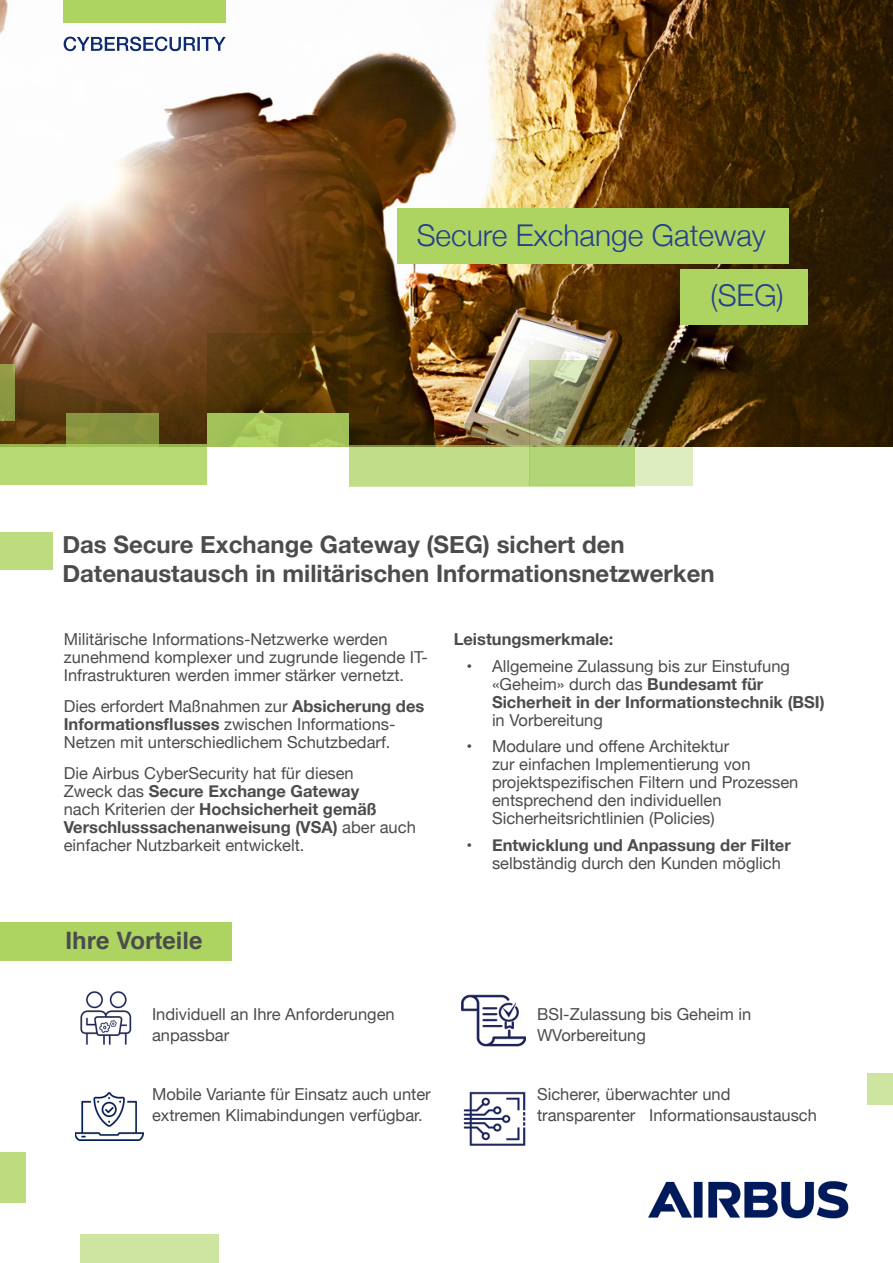
<style>
.page{position:relative;width:893px;height:1263px;background:#fff}
.page>*{position:absolute;margin:0;border:0;box-sizing:border-box;transform-origin:0 0}
.t1{font:300 30px "Helvetica Neue";color:#253f8e}
.t2{font:700 24px/28.8px "Helvetica Neue";color:#4b4c4d}
.t3{font:700 24px "Helvetica";color:#4b4c4d}
.t4{font:16.5px/18px "Helvetica Neue";color:#4b4c4d}
.t5{font:700 16.5px/18px "Helvetica Neue";color:#4b4c4d}
.s1{font-weight:700}
.s2{font-weight:400}
</style>
<div class="page">
<img style="left:0;top:0;width:893px;height:446px">
<div style="left:0;top:364px;width:15px;height:57px;background:#8d9843"></div>
<svg style="left:349px;top:423px;width:181px;height:22px;background:#5a4522"></svg>
<svg style="left:207px;top:333px;width:141px;height:113px;background:#513609"></svg>
<svg style="left:208px;top:414px;width:141px;height:33px;background:#a4c559"></svg>
<div style="left:349px;top:445px;width:285px;height:41px;background:#c0de87"></div>
<svg style="left:530px;top:360px;width:163px;height:126px"></svg>
<div style="left:67px;top:413px;width:92px;height:33px;background:#86923e"></div>
<div style="left:80px;top:1235px;width:139px;height:28px;background:#cde5a0"></div>
<div style="left:867px;top:1074px;width:26px;height:31px;background:#cde5a0"></div>
<div style="left:0;top:1152px;width:26px;height:51px;background:#bddc80"></div>
<div style="left:0;top:533px;width:53px;height:37px;background:#bddc80"></div>
<div style="left:0;top:444px;width:207px;height:41px;background:#b6d974"></div>
<img style="left:80px;top:991px;width:52px;height:54px">
<img style="left:461px;top:994px;width:64px;height:53px">
<img style="left:75px;top:1092px;width:69px;height:49px">
<img style="left:463px;top:1091px;width:63px;height:55px">
<img style="left:648px;top:1181px;width:201px;height:38px">
<div style="left:398px;top:208px;width:391px;height:56px;background:#add461"></div>
<div style="left:680px;top:269px;width:128px;height:56px;background:#add461"></div>
<svg style="left:64px;top:37px;width:162px;height:14px"></svg>
<div style="left:64px;top:0;width:162px;height:22px;background:#add461"></div>
<div style="left:0;top:922px;width:232px;height:39px;background:#add461"></div>
<p class="t1" style="left:417px;top:211px;width:351px">Secure Exchange Gateway</p>
<p class="t1" style="left:710px;top:271px;width:75px">(SEG)</p>
<p class="t2" style="left:62px;top:531px;width:654px">Das Secure Exchange Gateway (SEG) sichert den<br>Datenaustausch in militärischen Informationsnetzwerken</p>
<p class="t4" style="left:64px;top:631px;width:366px">Militärische Informations-Netzwerke werden zunehmend komplexer und zugrunde liegende IT-<br>Infrastrukturen werden immer stärker vernetzt.</p>
<p class="t4" style="left:64px;top:698px;width:362px">Dies erfordert Maßnahmen zur <span class="s1">Absicherung des<br>Informationsflusses</span> zwischen Informations-<br>Netzen mit unterschiedlichem Schutzbedarf.</p>
<p class="t4" style="left:64px;top:765px;width:354px">Die Airbus CyberSecurity hat für diesen<br>Zweck das <span class="s1">Secure Exchange Gateway<br></span>nach Kriterien der <span class="s1">Hochsicherheit gemäß Verschlusssachenanweisung (VSA)</span> aber auch einfacher Nutzbarkeit entwickelt.</p>
<p class="t5" style="left:454px;top:631px;width:161px">Leistungsmerkmale:</p>
<p class="t4" style="left:492px;top:658px;width:334px;text-indent:-26px">• Allgemeine Zulassung bis zur Einstufung «Geheim» durch das <span class="s1">Bundesamt für Sicherheit in der Informationstechnik (BSI) </span>in Vorbereitung</p>
<p class="t4" style="left:492px;top:738px;width:308px;text-indent:-26px">• Modulare und offene Architektur<br>zur einfachen Implementierung von projektspezifischen Filtern und Prozessen entsprechend den individuellen Sicherheitsrichtlinien (Policies)</p>
<p class="t5" style="left:492px;top:836px;width:300px;text-indent:-26px">• Entwicklung und Anpassung der Filter <span class="s2">selbständig durch den Kunden möglich</span></p>
<p class="t3" style="left:66px;top:921px;width:138px">Ihre Vorteile</p>
<p class="t4" style="left:152px;top:1004px;width:244px;line-height:21px">Individuell an Ihre Anforderungen anpassbar</p>
<p class="t4" style="left:537px;top:1004px;width:216px;line-height:21px">BSI-Zulassung bis Geheim in<br>WVorbereitung</p>
<p class="t4" style="left:152px;top:1084px;width:280px;line-height:21px">Mobile Variante für Einsatz auch unter extremen Klimabindungen verfügbar.</p>
<p class="t4" style="left:537px;top:1084px;width:281px;line-height:21px">Sicherer, überwachter und transparenter Informationsaustausch</p>
</div>
